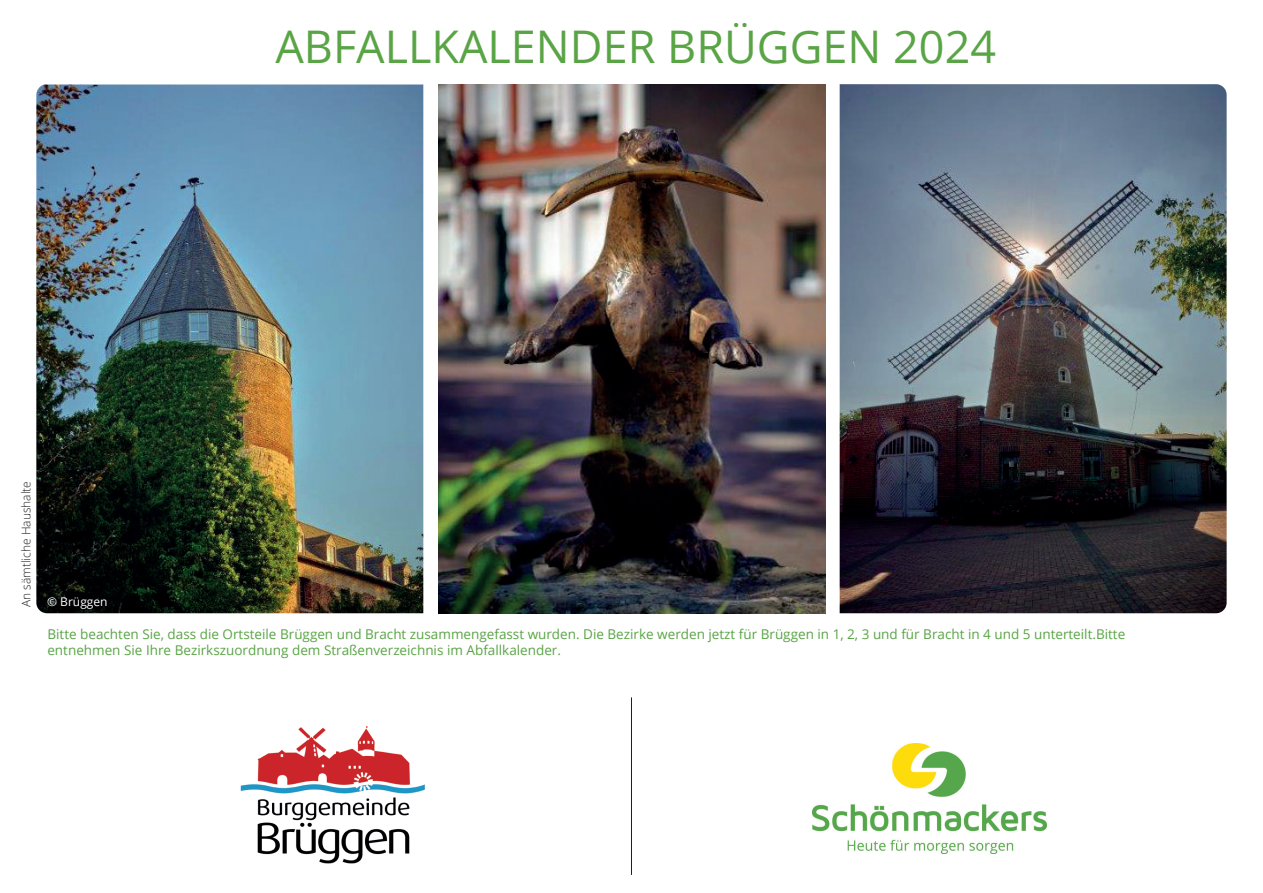
<style>
.page{position:relative;width:1263px;height:893px;background:#fff}
.page>*{position:absolute;margin:0;border:0;box-sizing:border-box;transform-origin:0 0}
.t1{font:45px "Open Sans";color:#59a445}
.t2{font:13.5px/16.2px "Open Sans";color:#59a445}
.t3{font:300 12px "Open Sans";color:#231f20}
.t4{font:12px "Open Sans";color:#fff}
</style>
<div class="page">
<img style="left:438px;top:84px;width:387px;height:529px">
<img style="left:36px;top:85px;width:387px;height:528px">
<img style="left:840px;top:84px;width:386px;height:529px">
<img style="left:813px;top:744px;width:233px;height:110px">
<img style="left:240px;top:726px;width:185px;height:138px">
<hr style="left:631px;top:697px;width:1px;height:178px;background:#231f20">
<p class="t1" style="left:275px;top:16px;width:722px">ABFALLKALENDER BRÜGGEN 2024</p>
<p class="t3" style="left:18px;top:607px;width:128px;rotate:-90deg">An sämtliche Haushalte</p>
<p class="t4" style="left:47px;top:594px;width:62px">© Brüggen</p>
<p class="t2" style="left:47px;top:626px;width:1079px">Bitte beachten Sie, dass die Ortsteile Brüggen und Bracht zusammengefasst wurden. Die Bezirke werden jetzt für Brüggen in 1, 2, 3 und für Bracht in 4 und 5 unterteilt.Bitte entnehmen Sie Ihre Bezirkszuordnung dem Straßenverzeichnis im Abfallkalender.</p>
</div>
